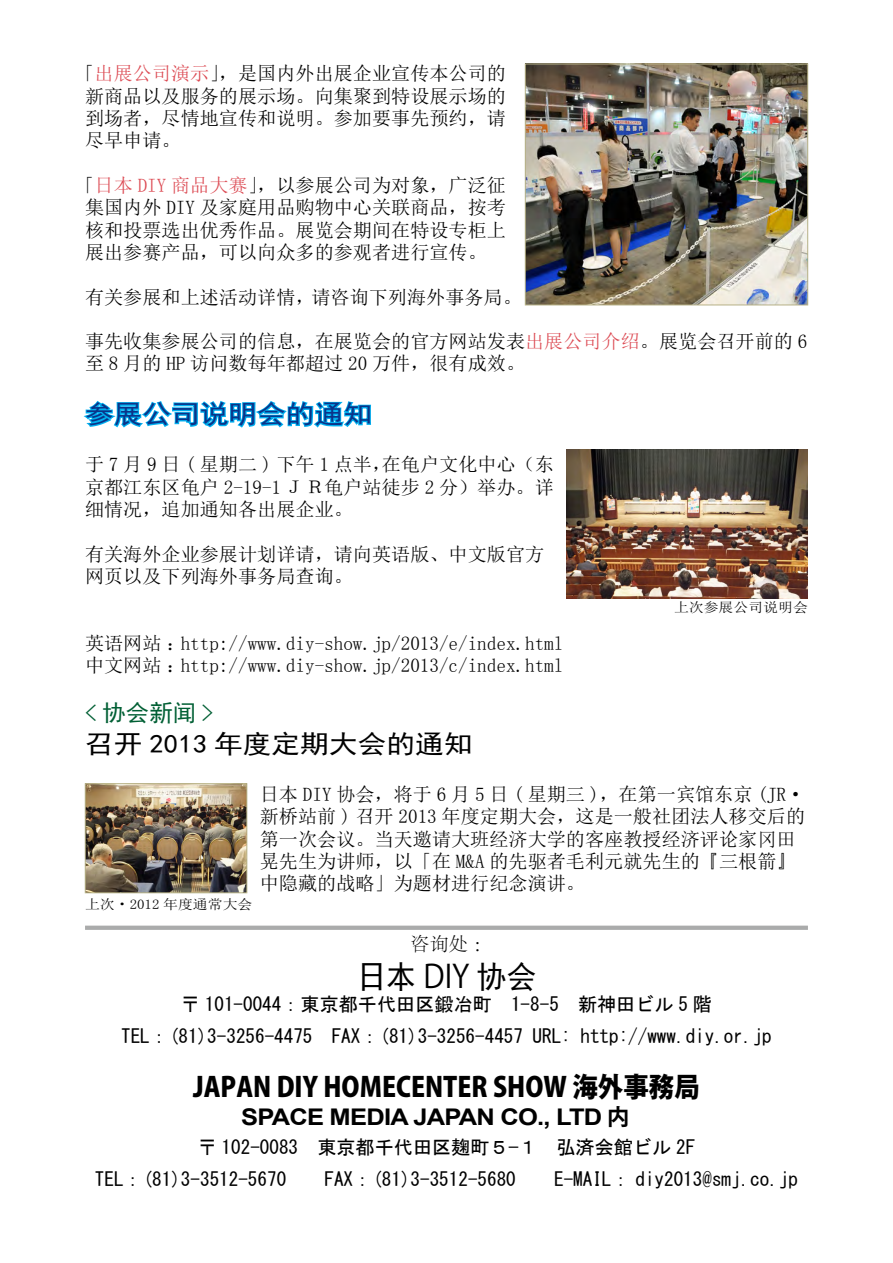
<style>
.page{position:relative;width:893px;height:1263px;background:#fff}
.page>*{position:absolute;margin:0;border:0;box-sizing:border-box;transform-origin:0 0}
.t1{font:31.8px "Sim Hei";color:#000;scale:.93 1}
.t2{font:800 27.3px "Koz Go Pro";color:#000;scale:.93 1}
.t3{font:25.8px "Sim Hei";color:#000;scale:1.11 1}
.t4{font:25.8px "Sim Hei";color:#0b3388;scale:1.11 1}
.t5{font:23.4px "Sim Hei";color:#005f34}
.t6{font:700 22.95px "Arial";letter-spacing:-.03em;color:#000;scale:1.11 1}
.t7{font:19.2px/22.4px "Sim Sun";color:#000}
.t8{font:19.2px/32px "MS Gothic";color:#000;text-align:center}
.t9{font:300 19.2px "Adobe Song Std";color:#000}
.t10{font:13.35px "Sim Sun";color:#000;scale:1.11 1}
.s1{color:#dc4952}
.s2{font-family:"Koz Go Pro"}
.s3{font-family:"Koz Go Pro";font-size:22.35px}
</style>
<div class="page">
<hr style="left:85px;top:926px;width:723px;height:4px;background:#aaabab">
<svg style="left:83px;top:400px;width:288px;height:28px"></svg>
<img style="left:527px;top:66px;width:279px;height:237px">
<div style="left:525px;top:64px;width:283px;height:241px;border:1px solid #b6b186"></div>
<img style="left:567px;top:449px;width:241px;height:149px">
<img style="left:87px;top:785px;width:158px;height:106px">
<div style="left:85px;top:783px;width:162px;height:110px;border:1px solid #b6b186"></div>
<p class="t7" style="left:85px;top:62px;width:422px;text-align:justify;text-indent:-10px">「<span class="s1">出展公司演示</span>」，是国内外出展企业宣传本公司的新商品以及服务的展示场。向集聚到特设展示场的到场者，尽情地宣传和说明。参加要事先预约，请尽早申请。</p>
<p class="t7" style="left:75px;top:174px;width:432px;text-align:center">「<span class="s1">日本 DIY 商品大赛</span>」，以参展公司为对象，广泛征集国内外 DIY 及家庭用品购物中心关联商品，按考核和投票选出优秀作品。展览会期间在特设专柜上展出参赛产品，可以向众多的参观者进行宣传。</p>
<p class="t7" style="left:85px;top:285px;width:438px">有关参展和上述活动详情，请咨询下列海外事务局。</p>
<p class="t7" style="left:85px;top:330px;width:724px">事先收集参展公司的信息，在展览会的官方网站发表<span class="s1">出展公司介绍</span>。展览会召开前的 6至 8 月的 HP 访问数每年都超过 20 万件，很有成效。</p>
<h3 class="t4" style="left:85px;top:401px;width:260px">参展公司说明会的通知</h3>
<p class="t7" style="left:85px;top:453px;width:470px;text-align:justify">于 7 月 9 日 ( 星期二 ) 下午 1 点半，在龟户文化中心（东京都江东区龟户 2-19-1 ＪＲ龟户站徒步 2 分）举办。详细情况，追加通知各出展企业。</p>
<p class="t7" style="left:85px;top:543px;width:461px">有关海外企业参展计划详请，请向英语版、中文版官方网页以及下列海外事务局查询。</p>
<p class="t10" style="left:674px;top:601px;width:122px">上次参展公司说明会</p>
<p class="t7" style="left:85px;top:632px;width:480px">英语网站：http://www.diy-show.jp/2013/e/index.html中文网站：http://www.diy-show.jp/2013/c/index.html</p>
<p class="t5" style="left:85px;top:701px;width:130px">&lt; 协会新闻 &gt;</p>
<h3 class="t3" style="left:85px;top:731px;width:351px">召开 2013 年度定期大会的通知</h3>
<p class="t7" style="left:260px;top:783px;width:547px">日本 DIY 协会，将于 6 月 5 日 ( 星期三 )，在第一宾馆东京 (JR·新桥站前 ) 召开 2013 年度定期大会，这是一般社团法人移交后的第一次会议。当天邀请大班经济大学的客座教授经济评论家冈田晃先生为讲师，以「在 M&amp;A 的先驱者毛利元就先生的『三根箭』中隐藏的战略」为题材进行纪念演讲。</p>
<p class="t10" style="left:85px;top:898px;width:152px">上次<span class="s2">・</span>2012 年度通常大会</p>
<p class="t9" style="left:411px;top:933px;width:83px">咨询处：</p>
<h1 class="t1" style="left:357px;top:961px;width:195px">日本 <span class="s2">DIY</span> 协会</h1>
<p class="t8" style="left:121px;top:988px;width:652px">〒 101-0044：東京都千代田区鍛冶町　1-8-5　新神田ビル 5 階<br>TEL：(81)3-3256-4475　FAX：(81)3-3256-4457 URL: http://www.diy.or.jp</p>
<h2 class="t2" style="left:193px;top:1069px;width:547px">JAPAN DIY HOMECENTER SHOW 海外事務局</h2>
<p class="t6" style="left:241px;top:1102px;width:371px">SPACE MEDIA JAPAN CO., LTD <span class="s3">内　</span></p>
<p class="t8" style="left:95px;top:1131px;width:705px">〒 102-0083　東京都千代田区麹町５−１　弘済会館ビル 2F<br>TEL：(81)3-3512-5670　　FAX：(81)3-3512-5680　 E-MAIL： diy2013@smj.co.jp</p>
</div>
